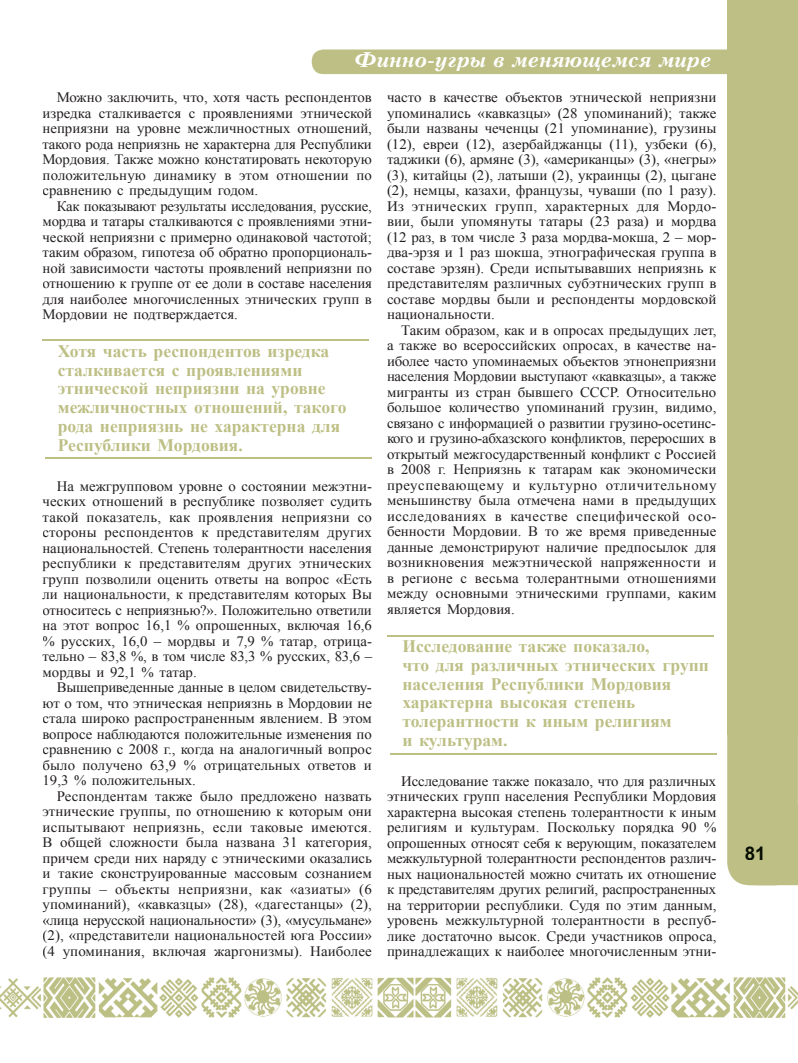
<style>
.page{position:relative;width:798px;height:1063px;background:#fff}
.page>*{position:absolute;margin:0;border:0;box-sizing:border-box;transform-origin:0 0}
.t1{font:italic 700 20px "Peterburg";color:#fff}
.t2{font:700 18.75px "Arial";color:#060c00}
.t3{font:700 17.5px/18.8px "Times New Roman";color:#bdbf85}
.t4{font:14.38px/15.5px "Times New Roman";color:#231f20;text-align:justify}
.t5{font:14.38px/15.5px "Times New Roman";color:#231f20;text-align:justify;scale:1.04 1}
</style>
<div class="page">
<img style="left:0;top:978px;width:797px;height:39px">
<div style="left:727px;top:735px;width:70px;height:150px;background:#bdbf85"></div>
<div style="left:745px;top:846px;width:17px;height:14px;background:#bdbf85"></div>
<div style="left:726px;top:0;width:71px;height:735px;background:#bdbf85"></div>
<div style="left:311px;top:50px;width:432px;height:24px;background:#bdbf85"></div>
<hr style="left:42px;top:340px;width:326px;height:1px;background:#bdbf85">
<hr style="left:45px;top:458px;width:326px;height:1px;background:#bdbf85">
<hr style="left:387px;top:635px;width:326px;height:1px;background:#bdbf85">
<hr style="left:389px;top:753px;width:326px;height:1px;background:#bdbf85">
<h1 class="t1" style="left:354px;top:47px;width:358px">Финно-угры в меняющемся мире</h1>
<p class="t4" style="left:43px;top:89px;width:331px;text-indent:14px">Можно заключить, что, хотя часть респондентов изредка сталкивается с проявлениями этнической неприязни на уровне межличностных отношений, такого рода неприязнь не характерна для Республики Мордовия. Также можно констатировать некоторую положительную динамику в этом отношении по сравнению с предыдущим годом.</p>
<p class="t4" style="left:43px;top:198px;width:331px;text-indent:14px">Как показывают результаты исследования, русские, мордва и татары сталкиваются с проявлениями этни&shy;ческой неприязни с примерно одинаковой частотой; таким образом, гипотеза об обратно пропорциональ&shy;ной зависимости частоты проявлений неприязни по отношению к группе от ее доли в составе населения для наиболее многочисленных этнических групп в Мордовии не подтверждается.</p>
<p class="t3" style="left:58px;top:341px;width:290px">Хотя часть респондентов изредка сталкивается с проявлениями этнической неприязни на уровне межличностных отношений, такого рода неприязнь не характерна для<br>Республики Мордовия.</p>
<p class="t4" style="left:43px;top:478px;width:331px;text-indent:14px">На межгрупповом уровне о состоянии межэтни&shy;ческих отношений в республике позволяет судить такой показатель, как проявления неприязни со стороны респондентов к представителям других национальностей. Степень толерантности населения республики к представителям других этнических групп позволили оценить ответы на вопрос «Есть ли национальности, к представителям которых Вы относитесь с неприязнью?». Положительно ответили на этот вопрос 16,1 % опрошенных, включая 16,6 % русских, 16,0 – мордвы и 7,9 % татар, отрица&shy;тельно – 83,8 %, в том числе 83,3 % русских, 83,6 – мордвы и 92,1 % татар.</p>
<p class="t4" style="left:43px;top:679px;width:331px;text-indent:14px">Вышеприведенные данные в целом свидетельству&shy;ют о том, что этническая неприязнь в Мордовии не стала широко распространенным явлением. В этом вопросе наблюдаются положительные изменения по сравнению с 2008 г., когда на аналогичный вопрос было получено 63,9 % отрицательных ответов и 19,3 % положительных.</p>
<p class="t5" style="left:43px;top:788px;width:318px;text-indent:14px">Респондентам также было предложено назвать этнические группы, по отношению к которым они испытывают неприязнь, если таковые имеются.<br>В общей сложности была названа 31 категория, причем среди них наряду с этническими оказались и такие сконструированные массовым сознанием группы – объекты неприязни, как «азиаты» (6 упоминаний), «кавказцы» (28), «дагестанцы» (2), «лица нерусской национальности» (3), «мусульмане» (2), «представители национальностей юга России» (4 упоминания, включая жаргонизмы). Наиболее</p>
<p class="t5" style="left:387px;top:89px;width:318px">часто в качестве объектов этнической неприязни упоминались «кавказцы» (28 упоминаний); также были названы чеченцы (21 упоминание), грузины (12), евреи (12), азербайджанцы (11), узбеки (6), таджики (6), армяне (3), «американцы» (3), «негры» (3), китайцы (2), латыши (2), украинцы (2), цыгане (2), немцы, казахи, французы, чуваши (по 1 разу).<br>Из этнических групп, характерных для Мордо&shy;вии, были упомянуты татары (23 раза) и мордва (12 раз, в том числе 3 раза мордва-мокша, 2 – мор&shy;два-эрзя и 1 раз шокша, этнографическая группа в составе эрзян). Среди испытывавших неприязнь к представителям различных субэтнических групп в составе мордвы были и респонденты мордовской национальности.</p>
<p class="t4" style="left:387px;top:322px;width:331px;text-indent:14px">Таким образом, как и в опросах предыдущих лет, а также во всероссийских опросах, в качестве на&shy;иболее часто упоминаемых объектов этнонеприязни населения Мордовии выступают «кавказцы», а также мигранты из стран бывшего СССР. Относительно большое количество упоминаний грузин, видимо, связано с информацией о развитии грузино-осетинс&shy;кого и грузино-абхазского конфликтов, переросших в открытый межгосударственный конфликт с Россией в 2008 г. Неприязнь к татарам как экономически преуспевающему и культурно отличительному меньшинству была отмечена нами в предыдущих исследованиях в качестве специфической осо&shy;бенности Мордовии. В то же время приведенные данные демонстрируют наличие предпосылок для возникновения межэтнической напряженности и в регионе с весьма толерантными отношениями между основными этническими группами, каким является Мордовия.</p>
<p class="t3" style="left:402px;top:636px;width:308px">Исследование также показало,<br>что для различных этнических групп населения Республики Мордовия характерна высокая степень толерантности к иным религиям<br>и культурам.</p>
<p class="t4" style="left:387px;top:773px;width:331px;text-indent:14px">Исследование также показало, что для различных этнических групп населения Республики Мордовия характерна высокая степень толерантности к иным религиям и культурам. Поскольку порядка 90 % опрошенных относят себя к верующим, показателем межкультурной толерантности респондентов различ&shy;ных национальностей можно считать их отношение к представителям других религий, распространенных на территории республики. Судя по этим данным, уровень межкультурной толерантности в респуб&shy;лике достаточно высок. Среди участников опроса, принадлежащих к наиболее многочисленным этни-</p>
<h2 class="t2" style="left:744px;top:841px;width:22px">81</h2>
</div>
